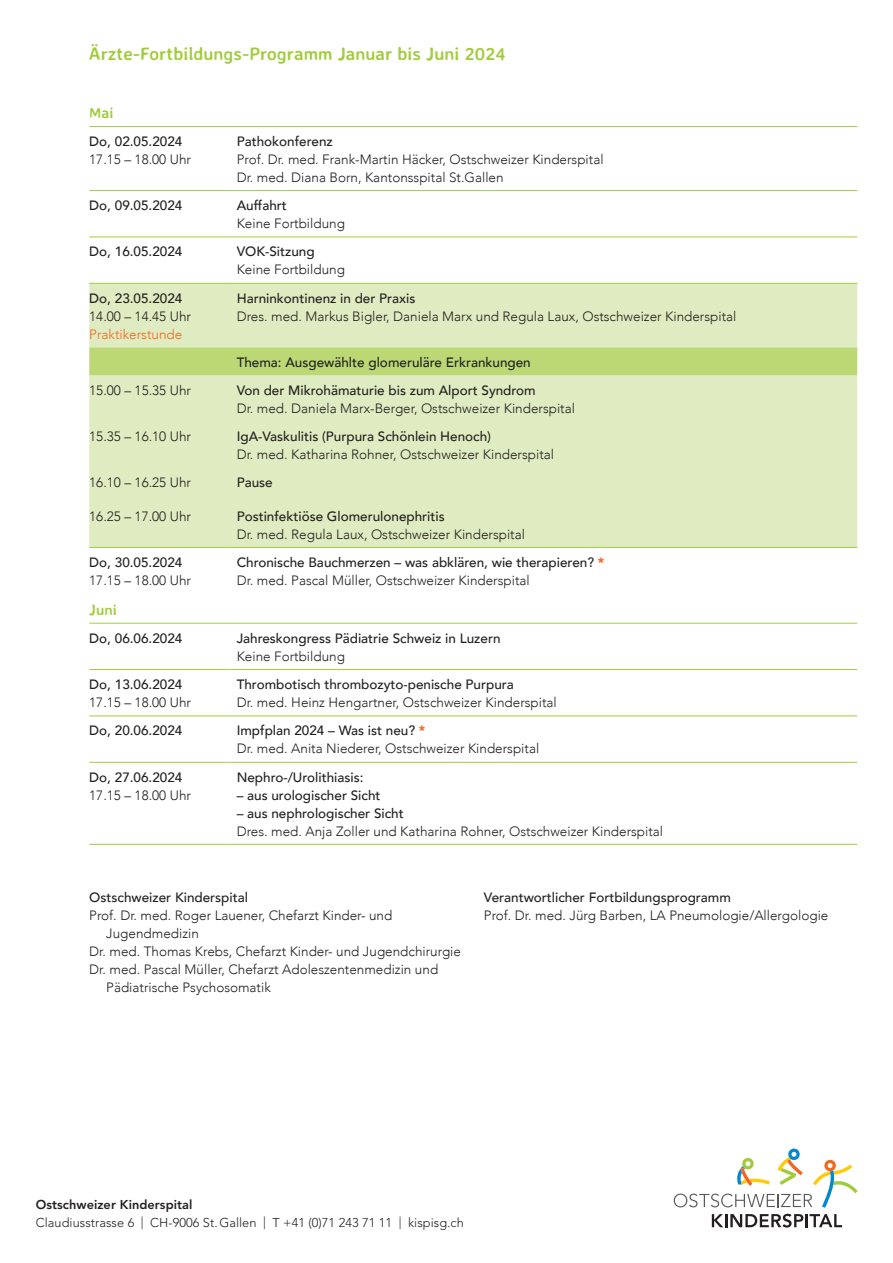
<style>
.page{position:relative;width:893px;height:1263px;background:#fff}
.page>*{position:absolute;margin:0;border:0;box-sizing:border-box;transform-origin:0 0}
.t1{font:700 18px "Averia Sans Libre";color:#a1cc3a}
.t2{font:700 15px "Averia Sans Libre";color:#a1cc3a}
.t3{font:300 13.5px/18px "Avenir";color:#231f20}
.t4{font:500 13.5px/18px "Avenir";color:#231f20}
.t5{font:300 13.5px "Avenir";color:#f36821}
.t6{font:300 12.75px "Avenir LT Std";letter-spacing:.005em;color:#231f20}
.t7{font:800 12.75px "Avenir LT Std";letter-spacing:.005em;color:#231f20}
.s1{font-weight:900;color:#f36821}
.s2{font-weight:300}
.s3{font-weight:500}
</style>
<div class="page">
<svg style="left:674px;top:1148px;width:184px;height:60px"></svg>
<svg style="left:712px;top:1214px;width:130px;height:13px"></svg>
<div style="left:89px;top:284px;width:768px;height:263px;background:#dfecc1"></div>
<div style="left:89px;top:347px;width:768px;height:28px;background:#bcd874"></div>
<hr style="left:89px;top:623px;width:142px;height:1px;background:#a1cc3a">
<hr style="left:231px;top:623px;width:626px;height:1px;background:#a1cc3a">
<hr style="left:89px;top:126px;width:142px;height:1px;background:#a1cc3a">
<hr style="left:231px;top:126px;width:626px;height:1px;background:#a1cc3a">
<hr style="left:89px;top:190px;width:142px;height:1px;background:#a1cc3a">
<hr style="left:231px;top:190px;width:626px;height:1px;background:#a1cc3a">
<hr style="left:89px;top:237px;width:142px;height:1px;background:#a1cc3a">
<hr style="left:231px;top:237px;width:626px;height:1px;background:#a1cc3a">
<hr style="left:89px;top:283px;width:142px;height:1px;background:#a1cc3a">
<hr style="left:231px;top:283px;width:626px;height:1px;background:#a1cc3a">
<hr style="left:89px;top:547px;width:142px;height:1px;background:#a1cc3a">
<hr style="left:231px;top:547px;width:626px;height:1px;background:#a1cc3a">
<hr style="left:89px;top:669px;width:142px;height:1px;background:#a1cc3a">
<hr style="left:231px;top:669px;width:626px;height:1px;background:#a1cc3a">
<hr style="left:89px;top:715px;width:142px;height:1px;background:#a1cc3a">
<hr style="left:231px;top:715px;width:626px;height:1px;background:#a1cc3a">
<hr style="left:89px;top:762px;width:142px;height:1px;background:#a1cc3a">
<hr style="left:231px;top:762px;width:626px;height:1px;background:#a1cc3a">
<hr style="left:89px;top:844px;width:142px;height:1px;background:#a1cc3a">
<hr style="left:231px;top:844px;width:626px;height:1px;background:#a1cc3a">
<h1 class="t1" style="left:89px;top:43px;width:418px">Ärzte-Fortbildungs-Programm Januar bis Juni 2024</h1>
<p class="t2" style="left:89px;top:103px;width:26px">Mai</p>
<p class="t4" style="left:89px;top:132px;width:95px">Do, 02.05.2024</p>
<p class="t3" style="left:89px;top:150px;width:103px">17.15 – 18.00 Uhr</p>
<p class="t4" style="left:237px;top:132px;width:98px">Pathokonferenz</p>
<p class="t3" style="left:237px;top:150px;width:368px">Prof. Dr. med. Frank-Martin Häcker, Ostschweizer Kinderspital<br>Dr. med. Diana Born, Kantonsspital St.Gallen</p>
<p class="t4" style="left:89px;top:196px;width:95px">Do, 09.05.2024</p>
<p class="t4" style="left:237px;top:196px;width:52px">Auffahrt</p>
<p class="t3" style="left:237px;top:214px;width:110px">Keine Fortbildung</p>
<p class="t4" style="left:89px;top:242px;width:95px">Do, 16.05.2024</p>
<p class="t4" style="left:237px;top:242px;width:80px">VOK-Sitzung</p>
<p class="t3" style="left:237px;top:261px;width:110px">Keine Fortbildung</p>
<p class="t4" style="left:89px;top:288px;width:95px">Do, 23.05.2024</p>
<p class="t3" style="left:89px;top:307px;width:103px">14.00 – 14.45 Uhr</p>
<p class="t5" style="left:89px;top:326px;width:95px">Praktikerstunde</p>
<p class="t4" style="left:237px;top:288px;width:180px">Harninkontinenz in der Praxis</p>
<p class="t3" style="left:237px;top:307px;width:501px">Dres. med. Markus Bigler, Daniela Marx und Regula Laux, Ostschweizer Kinderspital</p>
<p class="t4" style="left:237px;top:352px;width:296px">Thema: Ausgewählte glomeruläre Erkrankungen</p>
<p class="t3" style="left:89px;top:381px;width:103px">15.00 – 15.35 Uhr</p>
<p class="t4" style="left:237px;top:380px;width:301px">Von der Mikrohämaturie bis zum Alport Syndrom</p>
<p class="t3" style="left:237px;top:399px;width:340px">Dr. med. Daniela Marx-Berger, Ostschweizer Kinderspital</p>
<p class="t3" style="left:89px;top:427px;width:103px">15.35 – 16.10 Uhr</p>
<p class="t4" style="left:237px;top:426px;width:256px">IgA-Vaskulitis (Purpura Schönlein Henoch)</p>
<p class="t3" style="left:237px;top:445px;width:319px">Dr. med. Katharina Rohner, Ostschweizer Kinderspital</p>
<p class="t3" style="left:89px;top:473px;width:103px">16.10 – 16.25 Uhr</p>
<p class="t4" style="left:237px;top:472px;width:38px">Pause</p>
<p class="t3" style="left:89px;top:507px;width:103px">16.25 – 17.00 Uhr</p>
<p class="t4" style="left:237px;top:506px;width:210px">Postinfektiöse Glomerulonephritis</p>
<p class="t3" style="left:237px;top:525px;width:290px">Dr. med. Regula Laux, Ostschweizer Kinderspital</p>
<p class="t4" style="left:89px;top:552px;width:95px">Do, 30.05.2024</p>
<p class="t3" style="left:89px;top:571px;width:103px">17.15 – 18.00 Uhr</p>
<p class="t4" style="left:237px;top:552px;width:369px">Chronische Bauchmerzen – was abklären, wie therapieren? <span class="s1">*<br></span><span class="s2">Dr. med. Pascal Müller, Ostschweizer Kinderspital</span></p>
<p class="t2" style="left:89px;top:600px;width:29px">Juni</p>
<p class="t4" style="left:89px;top:628px;width:95px">Do, 06.06.2024</p>
<p class="t4" style="left:237px;top:628px;width:265px">Jahreskongress Pädiatrie Schweiz in Luzern</p>
<p class="t3" style="left:237px;top:647px;width:110px">Keine Fortbildung</p>
<p class="t4" style="left:89px;top:675px;width:95px">Do, 13.06.2024</p>
<p class="t3" style="left:89px;top:693px;width:103px">17.15 – 18.00 Uhr</p>
<p class="t4" style="left:237px;top:675px;width:279px">Thrombotisch thrombozyto-penische Purpura</p>
<p class="t3" style="left:237px;top:693px;width:322px">Dr. med. Heinz Hengartner, Ostschweizer Kinderspital</p>
<p class="t4" style="left:89px;top:721px;width:95px">Do, 20.06.2024</p>
<p class="t3" style="left:237px;top:722px;width:304px"><span class="s3">Impfplan 2024 – Was ist neu?</span> <span class="s1">*<br></span>Dr. med. Anita Niederer, Ostschweizer Kinderspital</p>
<p class="t4" style="left:89px;top:767px;width:95px">Do, 27.06.2024</p>
<p class="t3" style="left:89px;top:786px;width:103px">17.15 – 18.00 Uhr</p>
<p class="t4" style="left:237px;top:767px;width:128px">Nephro-/Urolithiasis:</p>
<p class="t4" style="left:237px;top:785px;width:145px">– aus urologischer Sicht</p>
<p class="t4" style="left:237px;top:803px;width:169px">– aus nephrologischer Sicht</p>
<p class="t3" style="left:237px;top:822px;width:428px">Dres. med. Anja Zoller und Katharina Rohner, Ostschweizer Kinderspital</p>
<p class="t4" style="left:89px;top:887px;width:160px">Ostschweizer Kinderspital</p>
<p class="t3" style="left:89px;top:906px;width:304px">Prof. Dr. med. Roger Lauener, Chefarzt Kinder- und</p>
<p class="t3" style="left:106px;top:924px;width:94px">Jugendmedizin</p>
<p class="t3" style="left:89px;top:942px;width:373px">Dr. med. Thomas Krebs, Chefarzt Kinder- und Jugendchirurgie</p>
<p class="t3" style="left:89px;top:960px;width:350px">Dr. med. Pascal Müller, Chefarzt Adoleszentenmedizin und</p>
<p class="t3" style="left:106px;top:978px;width:166px">Pädiatrische Psychosomatik</p>
<p class="t4" style="left:484px;top:887px;width:249px">Verantwortlicher Fortbildungsprogramm</p>
<p class="t3" style="left:484px;top:906px;width:346px">Prof. Dr. med. Jürg Barben, LA Pneumologie/Allergologie</p>
<p class="t7" style="left:36px;top:1197px;width:158px">Ostschweizer Kinderspital</p>
<p class="t6" style="left:36px;top:1215px;width:430px">Claudiusstrasse 6 | CH-9006 St.Gallen | T +41 (0)71 243 71 11 | kispisg.ch</p>
</div>
